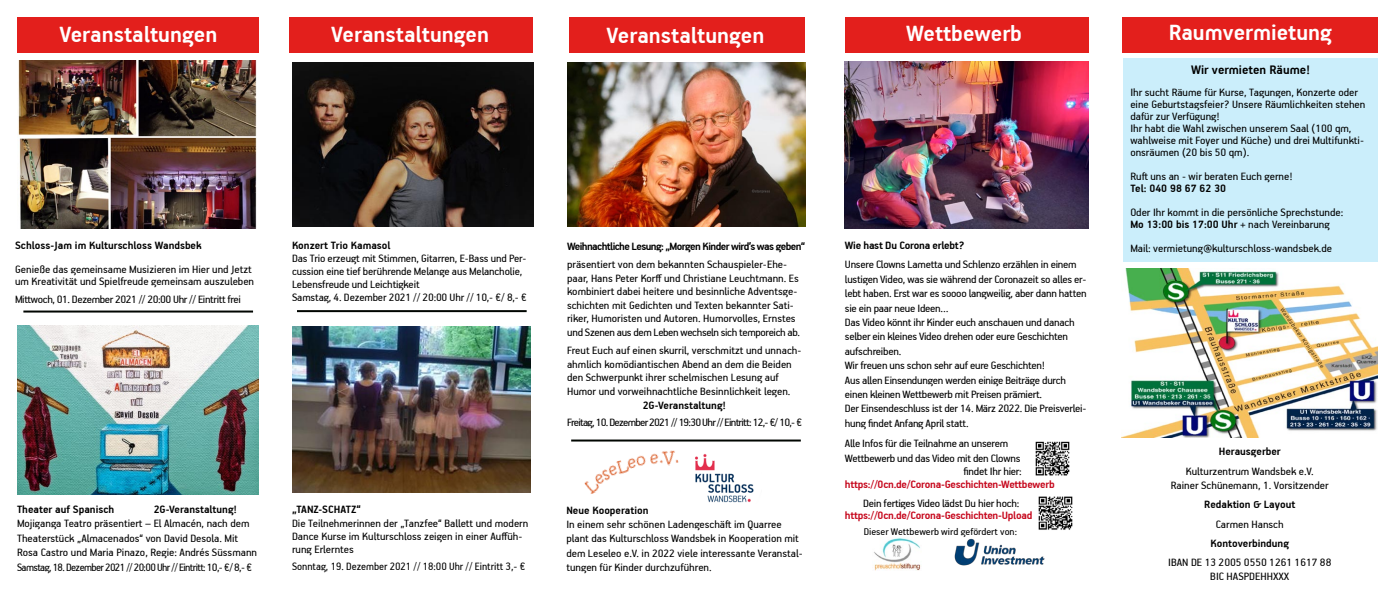
<style>
.page{position:relative;width:1395px;height:601px;background:#fff}
.page>*{position:absolute;margin:0;border:0;box-sizing:border-box;transform-origin:0 0}
.t1{font:700 25px "PF Handbook Pro";color:#fff}
.t2{font:700 14px "PF Handbook Pro";color:#000}
.t3{font:12px/14.4px "PF Handbook Pro";color:#000}
.t4{font:12px/14.4px "PF Handbook Pro";letter-spacing:-.02em;color:#000}
.t5{font:700 12px "PF Handbook Pro";color:#000}
.t6{font:700 12px "PF Handbook Pro";letter-spacing:-.02em;color:#c6081d}
.t7{font:12px "PF Handbook Pro";letter-spacing:-.06em;color:#000}
.t8{font:700 12px "PF Handbook Pro";letter-spacing:-.05em;color:#000}
.t9{font:12px "PF Handbook Pro";letter-spacing:-.03em;color:#000}
.t10{font:12px "PF Handbook Pro";color:#000;scale:.94 1}
.t11{font:700 12px "PF Handbook Pro";letter-spacing:-.02em;color:#000}
.t12{font:11px "PF Handbook Pro";color:#000}
.s1{font-weight:700}
</style>
<div class="page">
<div style="left:289px;top:17px;width:244px;height:35px;background:#e31f1c"></div>
<div style="left:17px;top:17px;width:241px;height:35px;background:#e31f1c"></div>
<img style="left:1122px;top:269px;width:255px;height:169px">
<div style="left:1123px;top:59px;width:254px;height:203px;background:#cbeefb"></div>
<hr style="left:297px;top:310px;width:230px;height:2px;background:#000500">
<hr style="left:23px;top:311px;width:230px;height:2px;background:#000500">
<img style="left:17px;top:60px;width:240px;height:169px">
<img style="left:567px;top:63px;width:238px;height:164px">
<img style="left:292px;top:62px;width:241px;height:165px">
<img style="left:17px;top:325px;width:241px;height:170px">
<img style="left:292px;top:326px;width:238px;height:167px">
<div style="left:845px;top:17px;width:244px;height:35px;background:#e31f1c"></div>
<div style="left:1123px;top:17px;width:255px;height:35px;background:#e31f1c"></div>
<div style="left:569px;top:18px;width:235px;height:35px;background:#e31f1c"></div>
<img style="left:845px;top:62px;width:244px;height:166px">
<img style="left:874px;top:537px;width:47px;height:33px">
<img style="left:955px;top:539px;width:90px;height:26px">
<img style="left:1038px;top:496px;width:35px;height:34px">
<img style="left:1035px;top:441px;width:35px;height:35px">
<hr style="left:571px;top:439px;width:230px;height:2px;background:#000500">
<img style="left:581px;top:439px;width:103px;height:55px">
<img style="left:680px;top:449px;width:74px;height:54px">
<h1 class="t1" style="left:59px;top:19px;width:159px">Veranstaltungen</h1>
<h1 class="t1" style="left:331px;top:19px;width:159px">Veranstaltungen</h1>
<h1 class="t1" style="left:606px;top:20px;width:159px">Veranstaltungen</h1>
<h1 class="t1" style="left:906px;top:18px;width:117px">Wettbewerb</h1>
<h1 class="t1" style="left:1169px;top:17px;width:165px">Raumvermietung</h1>
<p class="t5" style="left:15px;top:238px;width:188px">Schloss-Jam im Kulturschloss Wandsbek</p>
<p class="t3" style="left:15px;top:263px;width:240px;line-height:12px">Genieße das gemeinsame Musizieren im Hier und Jetzt um Kreativität und Spielfreude gemeinsam auszuleben</p>
<p class="t9" style="left:15px;top:292px;width:227px">Mittwoch, 01. Dezember 2021 // 20:00 Uhr // Eintritt frei</p>
<p class="t5" style="left:292px;top:238px;width:100px">Konzert Trio Kamasol</p>
<p class="t3" style="left:292px;top:251px;width:236px;line-height:13px">Das Trio erzeugt mit Stimmen, Gitarren, E-Bass und Per&shy;cussion eine tief berührende Melange aus Melancholie, Lebensfreude und Leichtigkeit<br>Samstag, 4. Dezember 2021 // 20:00 Uhr // 10,- €/ 8,- €</p>
<p class="t5" style="left:17px;top:502px;width:99px">Theater auf Spanisch</p>
<p class="t5" style="left:154px;top:502px;width:85px">2G-Veranstaltung!</p>
<p class="t3" style="left:17px;top:516px;width:242px">Mojiganga Teatro präsentiert – El Almacén, nach dem Theaterstück „Almacenados“ von David Desola. Mit Rosa Castro und Maria Pinazo, Regie: Andrés Süssmann Samstag, 18. Dezember 2021 // 20:00 Uhr // Eintritt: 10,- €/ 8,- €</p>
<p class="t5" style="left:292px;top:502px;width:70px">„TANZ-SCHATZ“</p>
<p class="t3" style="left:292px;top:517px;width:238px;line-height:13px">Die Teilnehmerinnen der „Tanzfee“ Ballett und modern<br>Dance Kurse im Kulturschloss zeigen in einer Auffüh&shy;rung Erlerntes</p>
<p class="t10" style="left:292px;top:559px;width:250px">Sonntag, 19. Dezember 2021 // 18:00 Uhr // Eintritt 3,- €</p>
<p class="t8" style="left:567px;top:239px;width:240px">Weihnachtliche Lesung: „Morgen Kinder wird’s was geben“</p>
<p class="t3" style="left:567px;top:257px;width:234px;line-height:13.5px">präsentiert von dem bekannten Schauspieler-Ehe&shy;paar, Hans Peter Korff und Christiane Leuchtmann. Es kombiniert dabei heitere und besinnliche Adventsge&shy;schichten mit Gedichten und Texten bekannter Sati&shy;riker, Humoristen und Autoren. Humorvolles, Ernstes und Szenen aus dem Leben wechseln sich temporeich ab.</p>
<p class="t3" style="left:567px;top:343px;width:236px;line-height:13.5px">Freut Euch auf einen skurril, verschmitzt und unnach&shy;ahmlich komödiantischen Abend an dem die Beiden den Schwerpunkt ihrer schelmischen Lesung auf Humor und vorweihnachtliche Besinnlichkeit legen.</p>
<p class="t5" style="left:643px;top:398px;width:85px">2G-Veranstaltung!</p>
<p class="t7" style="left:567px;top:415px;width:236px">Freitag, 10. Dezember 2021 // 19:30 Uhr // Eintritt: 12,- €/ 10,- €</p>
<p class="t5" style="left:566px;top:503px;width:84px">Neue Kooperation</p>
<p class="t3" style="left:566px;top:517px;width:238px">In einem sehr schönen Ladengeschäft im Quarree plant das Kulturschloss Wandsbek in Kooperation mit dem Leseleo e.V. in 2022 viele interessante Veranstal&shy;tungen für Kinder durchzuführen.</p>
<p class="t11" style="left:845px;top:238px;width:121px">Wie hast Du Corona erlebt?</p>
<p class="t4" style="left:845px;top:257px;width:243px">Unsere Clowns Lametta und Schlenzo erzählen in einem lustigen Video, was sie während der Coronazeit so alles er&shy;lebt haben. Erst war es soooo langweilig, aber dann hatten sie ein paar neue Ideen…<br>Das Video könnt ihr Kinder euch anschauen und danach selber ein kleines Video drehen oder eure Geschichten aufschreiben.<br>Wir freuen uns schon sehr auf eure Geschichten!<br>Aus allen Einsendungen werden einige Beiträge durch einen kleinen Wettbewerb mit Preisen prämiert.<br>Der Einsendeschluss ist der 14. März 2022. Die Preisverlei&shy;hung findet Anfang April statt.</p>
<p class="t4" style="left:845px;top:436px;width:177px">Alle Infos für die Teilnahme an unserem<br>Wettbewerb und das Video mit den Clowns</p>
<p class="t4" style="left:963px;top:463px;width:60px">findet Ihr hier:</p>
<p class="t6" style="left:845px;top:477px;width:211px">https://0cn.de/Corona-Geschichten-Wettbewerb</p>
<p class="t4" style="left:863px;top:495px;width:158px">Dein fertiges Video lädst Du hier hoch:</p>
<p class="t6" style="left:845px;top:508px;width:189px">https://0cn.de/Corona-Geschichten-Upload</p>
<p class="t12" style="left:864px;top:525px;width:155px">Dieser Wettbewerb wird gefördert von:</p>
<p class="t2" style="left:1191px;top:61px;width:120px">Wir vermieten Räume!</p>
<p class="t3" style="left:1130px;top:86px;width:237px;line-height:12px">Ihr sucht Räume für Kurse, Tagungen, Konzerte oder eine Geburtstagsfeier? Unsere Räumlichkeiten stehen dafür zur Verfügung!<br>Ihr habt die Wahl zwischen unserem Saal (100 qm, wahlweise mit Foyer und Küche) und drei Multifunkti&shy;onsräumen (20 bis 50 qm).</p>
<p class="t3" style="left:1130px;top:169px;width:164px">Ruft uns an - wir beraten Euch gerne!</p>
<p class="t5" style="left:1130px;top:181px;width:97px">Tel: 040 98 67 62 30</p>
<p class="t3" style="left:1130px;top:206px;width:214px;line-height:12px">Oder Ihr kommt in die persönliche Sprechstunde:<br><span class="s1">Mo 13:00 bis 17:00 Uhr</span> + nach Vereinbarung</p>
<p class="t3" style="left:1130px;top:241px;width:203px">Mail: vermietung@kulturschloss-wandsbek.de</p>
<p class="t5" style="left:1218px;top:445px;width:63px">Herausgerber</p>
<p class="t3" style="left:1171px;top:463px;width:159px;text-align:center">Kulturzentrum Wandsbek e.V.<br>Rainer Schünemann, 1. Vorsitzender</p>
<p class="t5" style="left:1204px;top:497px;width:92px">Redaktion &amp; Layout</p>
<p class="t3" style="left:1216px;top:516px;width:69px">Carmen Hansch</p>
<p class="t5" style="left:1210px;top:536px;width:80px">Kontoverbindung</p>
<p class="t3" style="left:1168px;top:555px;width:165px;text-align:center">IBAN DE 13 2005 0550 1261 1617 88<br>BIC HASPDEHHXXX</p>
</div>
